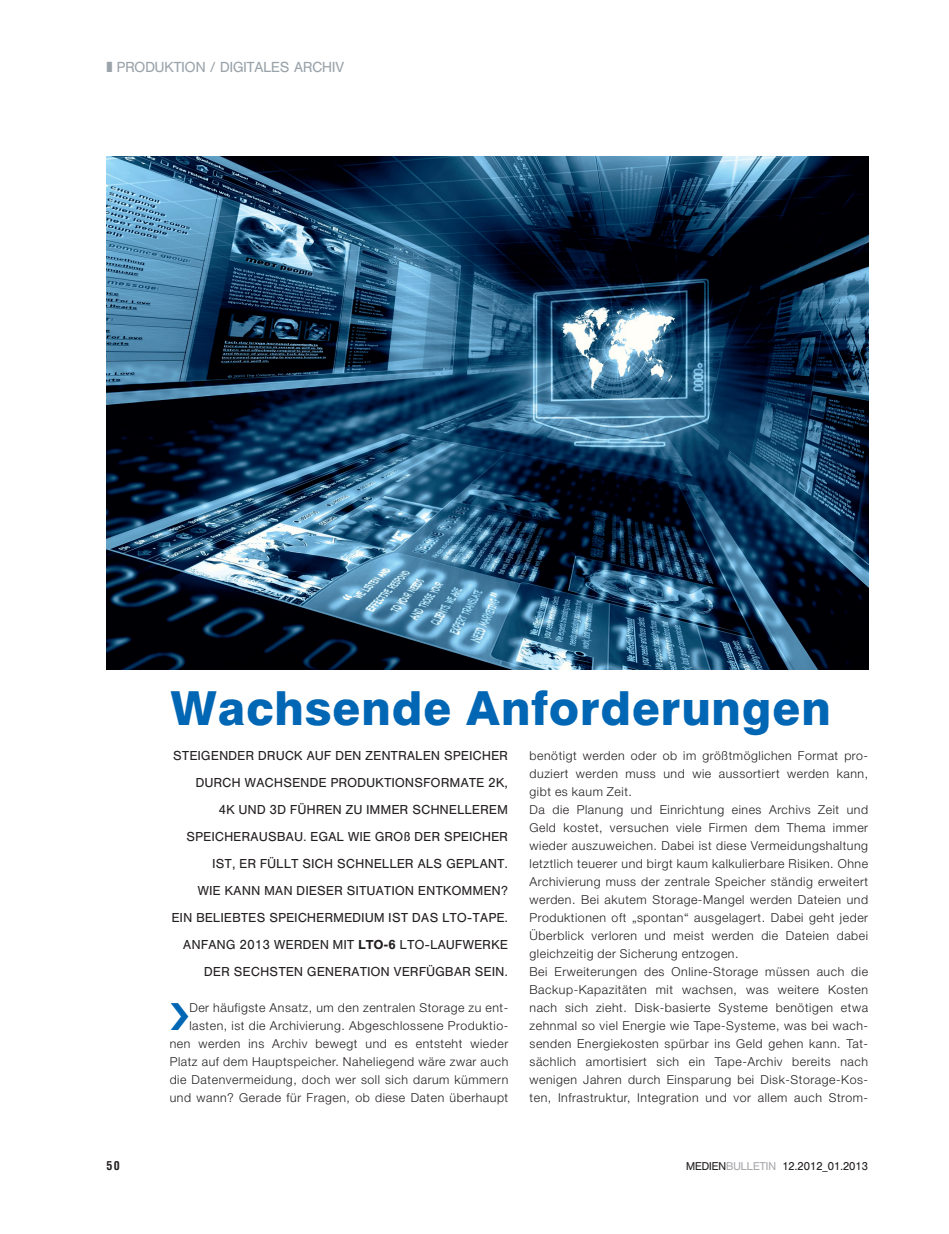
<style>
.page{position:relative;width:949px;height:1234px;background:#fff}
.page>*{position:absolute;margin:0;border:0;box-sizing:border-box;transform-origin:0 0}
.t1{font:45px "Helve DF";letter-spacing:.03em;color:#0166b3}
.t2{font:13.5px "Helve N";color:#9ba4ab}
.t3{font:300 12.3px/18px "Helvetica Neue";letter-spacing:.045em;color:#231f20;text-align:right}
.t4{font:12px "Helve N";letter-spacing:.045em;color:#231f20}
.t5{font:700 condensed 12px "Helvetica";color:#231f20}
.t6{font:10.5px "Helve N";color:#231f20}
.s1{font-family:"Helve HF"}
.s2{color:#a8a9ad}
.s3{font-family:"Lucida Grande"}
</style>
<div class="page">
<img style="left:107px;top:157px;width:760px;height:512px">
<hr style="left:453px;top:0;width:42px;height:1px;background:#000">
<hr style="left:453px;top:1233px;width:42px;height:1px;background:#000">
<hr style="left:0;top:595px;width:1px;height:42px;background:#000">
<hr style="left:948px;top:595px;width:1px;height:42px;background:#000">
<p class="t2" style="left:106px;top:60px;width:239px">❚ PRODUKTION / DIGITALES ARCHIV</p>
<h1 class="t1" style="left:171px;top:678px;width:661px">Wachsende Anforderungen</h1>
<p class="t4" style="left:173px;top:748px;width:336px">STEIGENDER DRUCK AUF DEN ZENTRALEN SPEICHER</p>
<p class="t4" style="left:196px;top:775px;width:313px">DURCH WACHSENDE PRODUKTIONSFORMATE 2K,</p>
<p class="t4" style="left:219px;top:802px;width:290px">4K UND 3D FÜHREN ZU IMMER SCHNELLEREM</p>
<p class="t4" style="left:186px;top:829px;width:323px">SPEICHERAUSBAU. EGAL WIE GROß DER SPEICHER</p>
<p class="t4" style="left:212px;top:856px;width:297px">IST, ER FÜLLT SICH SCHNELLER ALS GEPLANT.</p>
<p class="t4" style="left:198px;top:883px;width:311px">WIE KANN MAN DIESER SITUATION ENTKOMMEN?</p>
<p class="t4" style="left:172px;top:910px;width:337px">EIN BELIEBTES SPEICHERMEDIUM IST DAS LTO-TAPE.</p>
<p class="t4" style="left:183px;top:937px;width:326px">ANFANG 2013 WERDEN MIT <span class="s1">LTO-6</span> LTO-LAUFWERKE</p>
<p class="t4" style="left:204px;top:964px;width:305px">DER SECHSTEN GENERATION VERFÜGBAR SEIN.</p>
<p class="t3" style="left:529px;top:746px;width:340px;text-align:left">benötigt werden oder ob im größtmöglichen Format pro&shy;duziert werden muss und wie aussortiert werden kann, gibt es kaum Zeit.<br>Da die Planung und Einrichtung eines Archivs Zeit und Geld kostet, versuchen viele Firmen dem Thema immer wieder auszuweichen. Dabei ist diese Vermeidungshaltung letztlich teuerer und birgt kaum kalkulierbare Risiken. Ohne Archivierung muss der zentrale Speicher ständig erweitert werden. Bei akutem Storage-Mangel werden Dateien und Produktionen oft „spontan“ ausgelagert. Dabei geht jeder Überblick verloren und meist werden die Dateien dabei gleichzeitig der Sicherung entzogen.<br>Bei Erweiterungen des Online-Storage müssen auch die Backup-Kapazitäten mit wachsen, was weitere Kosten nach sich zieht. Disk-basierte Systeme benötigen etwa zehnmal so viel Energie wie Tape-Systeme, was bei wach&shy;senden Energiekosten spürbar ins Geld gehen kann. Tat&shy;sächlich amortisiert sich ein Tape-Archiv bereits nach wenigen Jahren durch Einsparung bei Disk-Storage-Kos&shy;ten, Infrastruktur, Integration und vor allem auch Strom-</p>
<p class="t3" style="left:170px;top:998px;width:340px">Der häufigste Ansatz, um den zentralen Storage zu ent&shy;lasten, ist die Archivierung. Abgeschlossene Produktio&shy;nen werden ins Archiv bewegt und es entsteht wieder Platz auf dem Hauptspeicher. Naheliegend wäre zwar auch die Datenvermeidung, doch wer soll sich darum kümmern und wann? Gerade für Fragen, ob diese Daten überhaupt</p>
<p class="t5" style="left:106px;top:1157px;width:15px">50</p>
<p class="t6" style="left:685px;top:1159px;width:183px">MEDIEN<span class="s2">BULLETIN</span> 12.2012<span class="s3">_</span>01.2013</p>
</div>
